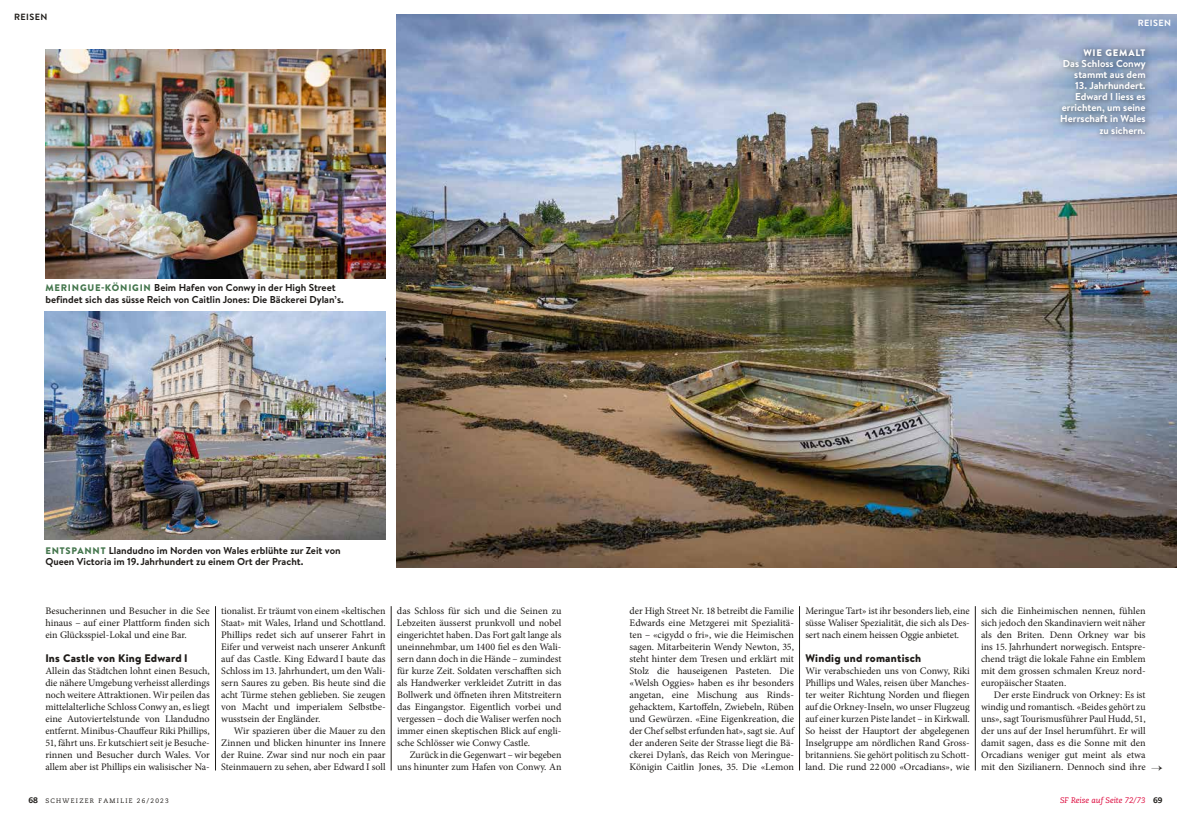
<style>
.page{position:relative;width:1191px;height:823px;background:#fff}
.page>*{position:absolute;margin:0;border:0;box-sizing:border-box;transform-origin:0 0}
.t1{font:900 11px "Brandon Text";letter-spacing:.02em;color:#1f1c19}
.t2{font:10px/12px "Minion Pro";color:#1f1c19;text-align:justify}
.t3{font:700 10px/11px "Brandon Text";color:#1f1c19}
.t4{font:700 10px/11px "Brandon Text";color:#fff;text-align:right}
.t5{font:900 9.5px "Brandon Grotesque";letter-spacing:.08em;color:#fff}
.t6{font:700 9px "Brandon Grotesque";letter-spacing:.04em;color:#1f1c19}
.t7{font:700 9px "Brandon Grotesque";letter-spacing:.04em;color:#fff}
.t8{font:italic 8px "Caecilia";color:#dd0037}
.t9{font:800 8px "Caecilia";color:#1f1c19}
.t10{font:6.5px "Caecilia";letter-spacing:.2em;color:#1f1c19}
.s1{font-family:"Brandon Grotesque";font-weight:900;font-size:9.5px;color:#44764d}
.s2{font-weight:800;font-size:8px}
</style>
<div class="page">
<img style="left:397px;top:14px;width:779px;height:553px">
<img style="left:45px;top:311px;width:341px;height:228px">
<img style="left:45px;top:50px;width:341px;height:228px">
<hr style="left:391px;top:605px;width:1px;height:165px;background:#1f1c19">
<svg style="left:1037px;top:45px;width:120px;height:92px;fill:#b1c0d7"></svg>
<hr style="left:799px;top:605px;width:1px;height:165px;background:#1f1c19">
<hr style="left:975px;top:605px;width:1px;height:165px;background:#1f1c19">
<hr style="left:215px;top:605px;width:1px;height:165px;background:#1f1c19">
<div style="left:1056px;top:44px;width:96px;height:97px;background:#1f1c19;opacity:.75"></div>
<p class="t6" style="left:14px;top:11px;width:35px">REISEN</p>
<p class="t3" style="left:45px;top:281px;width:300px;line-height:12px"><span class="s1">MERINGUE-KÖNIGIN</span> Beim Hafen von Conwy in der High Street befindet sich das süsse Reich von Caitlin Jones: Die Bäckerei Dylan’s.</p>
<p class="t7" style="left:1137px;top:17px;width:35px">REISEN</p>
<p class="t5" style="left:1083px;top:46px;width:64px">WIE GEMALT</p>
<p class="t4" style="left:1063px;top:58px;width:84px">Das Schloss Conwy stammt aus dem</p>
<p class="t4" style="left:1060px;top:80px;width:87px">13. Jahrhundert.<br>Edward I liess es errichten, um seine<br>Herrschaft in Wales zu sichern.</p>
<p class="t3" style="left:45px;top:544px;width:297px"><span class="s1">ENTSPANNT</span> Llandudno im Norden von Wales erblühte zur Zeit von<br>Queen Victoria im 19. Jahrhundert zu einem Ort der Pracht.</p>
<p class="t2" style="left:45px;top:604px;width:166px">Besucherinnen und Besucher in die See hinaus – auf einer Plattform finden sich ein Glücksspiel-Lokal und eine Bar.</p>
<p class="t1" style="left:45px;top:650px;width:144px">Ins Castle von King Edward I</p>
<p class="t2" style="left:45px;top:664px;width:166px">Allein das Städtchen lohnt einen Besuch, die nähere Umgebung verheisst allerdings noch weitere Attraktionen. Wir peilen das mittelalterliche Schloss Conwy an, es liegt eine Autoviertelstunde von Llandudno entfernt. Minibus-Chauffeur Riki Phillips, 51, fährt uns. Er kutschiert seit je Besuche&shy;rinnen und Besucher durch Wales. Vor allem aber ist Phillips ein walisischer Na-</p>
<p class="t2" style="left:221px;top:604px;width:166px">tionalist. Er träumt von einem «keltischen Staat» mit Wales, Irland und Schottland.<br>Phillips redet sich auf unserer Fahrt in Eifer und verweist nach unserer Ankunft auf das Castle. King Edward I baute das Schloss im 13. Jahrhundert, um den Wali&shy;sern Saures zu geben. Bis heute sind die acht Türme stehen geblieben. Sie zeugen von Macht und imperialem Selbstbe&shy;wusstsein der Engländer.</p>
<p class="t2" style="left:221px;top:724px;width:166px;text-indent:13px">Wir spazieren über die Mauer zu den Zinnen und blicken hinunter ins Innere der Ruine. Zwar sind nur noch ein paar Steinmauern zu sehen, aber Edward I soll</p>
<p class="t2" style="left:397px;top:604px;width:166px">das Schloss für sich und die Seinen zu Lebzeiten äusserst prunkvoll und nobel eingerichtet haben. Das Fort galt lange als uneinnehmbar, um 1400 fiel es den Wali&shy;sern dann doch in die Hände – zumindest für kurze Zeit. Soldaten verschafften sich als Handwerker verkleidet Zutritt in das Bollwerk und öffneten ihren Mitstreitern das Eingangstor. Eigentlich vorbei und vergessen – doch die Waliser werfen noch immer einen skeptischen Blick auf engli&shy;sche Schlösser wie Conwy Castle.</p>
<p class="t2" style="left:397px;top:748px;width:166px;text-align:right">Zurück in die Gegenwart – wir begeben uns hinunter zum Hafen von Conwy. An</p>
<p class="t2" style="left:629px;top:604px;width:166px">der High Street Nr. 18 betreibt die Familie Edwards eine Metzgerei mit Spezialitä&shy;ten – «cigydd o fri», wie die Heimischen sagen. Mitarbeiterin Wendy Newton, 35, steht hinter dem Tresen und erklärt mit Stolz die hauseigenen Pasteten. Die «Welsh Oggies» haben es ihr besonders angetan, eine Mischung aus Rinds&shy;gehacktem, Kartoffeln, Zwiebeln, Rüben und Gewürzen. «Eine Eigenkreation, die der Chef selbst erfunden hat», sagt sie. Auf der anderen Seite der Strasse liegt die Bä&shy;ckerei Dylan’s, das Reich von Meringue-Königin Caitlin Jones, 35. Die «Lemon</p>
<p class="t2" style="left:805px;top:604px;width:166px">Meringue Tart» ist ihr besonders lieb, eine süsse Waliser Spezialität, die sich als Des&shy;sert nach einem heissen Oggie anbietet.</p>
<p class="t1" style="left:805px;top:650px;width:117px">Windig und romantisch</p>
<p class="t2" style="left:805px;top:664px;width:166px">Wir verabschieden uns von Conwy, Riki Phillips und Wales, reisen über Manches&shy;ter weiter Richtung Norden und fliegen auf die Orkney-Inseln, wo unser Flugzeug auf einer kurzen Piste landet – in Kirkwall.<br>So heisst der Hauptort der abgelegenen Inselgruppe am nördlichen Rand Gross&shy;britanniens. Sie gehört politisch zu Schott&shy;land. Die rund 22 000 «Orcadians», wie</p>
<p class="t2" style="left:981px;top:604px;width:166px">sich die Einheimischen nennen, fühlen sich jedoch den Skandinaviern weit näher als den Briten. Denn Orkney war bis ins 15. Jahrhundert norwegisch. Entspre&shy;chend trägt die lokale Fahne ein Emblem mit dem grossen schmalen Kreuz nord&shy;europäischer Staaten.</p>
<p class="t2" style="left:981px;top:688px;width:166px;text-indent:13px">Der erste Eindruck von Orkney: Es ist windig und romantisch. «Beides gehört zu uns», sagt Tourismusführer Paul Hudd, 51, der uns auf der Insel herumführt. Er will damit sagen, dass es die Sonne mit den Orcadians weniger gut meint als etwa mit den Sizilianern. Dennoch sind ihre</p>
<p class="t8" style="left:1060px;top:795px;width:87px">SF Reise auf Seite 72/73</p>
<p class="t10" style="left:28px;top:796px;width:142px"><span class="s2">68</span> SCHWEIZER FAMILIE 26/2023</p>
<p class="t9" style="left:1153px;top:794px;width:11px">69</p>
</div>
